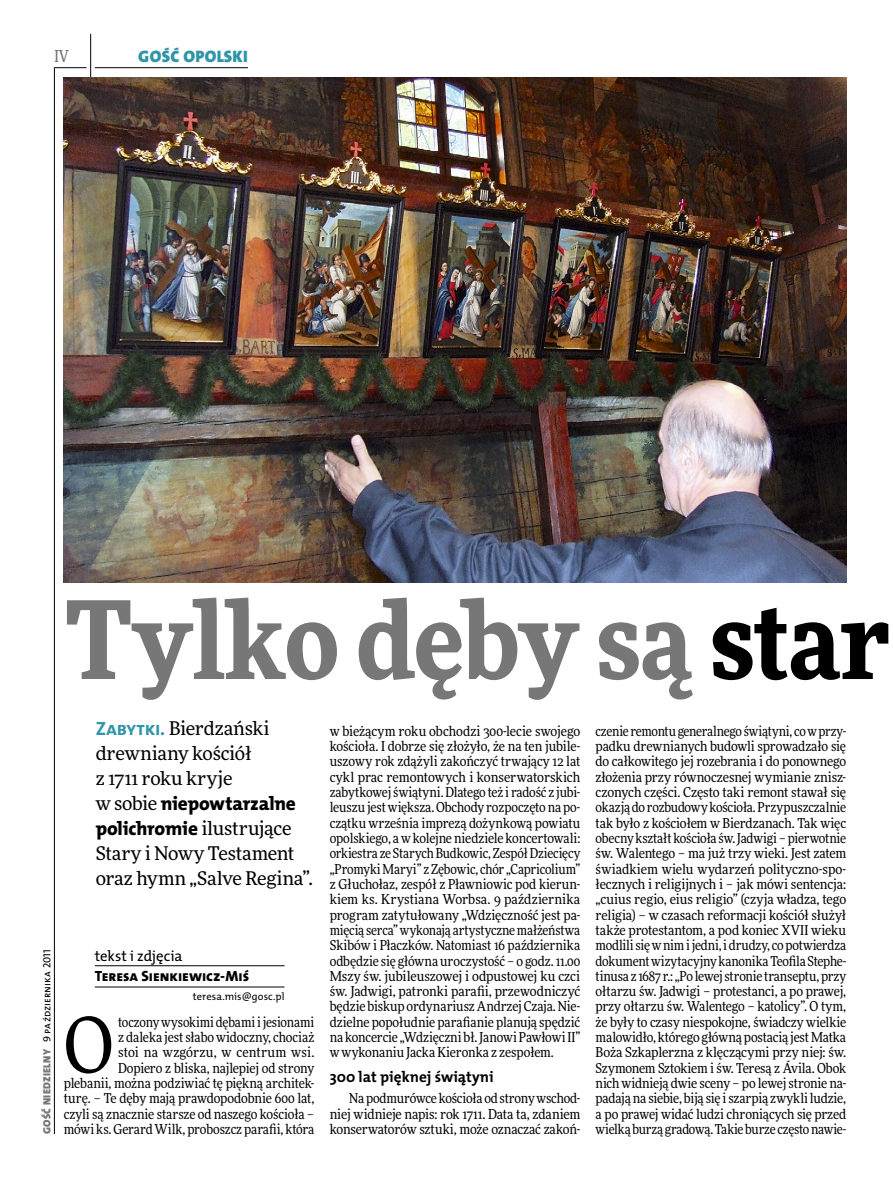
<style>
.page{position:relative;width:893px;height:1191px;background:#fff}
.page>*{position:absolute;margin:0;border:0;box-sizing:border-box;transform-origin:0 0}
.t1{font:900 108px "Freeday Narrow";letter-spacing:-.005em;color:#777778}
.t2{font:76.95px "Freeday Narrow News";color:#000}
.t3{font:19.35px/24.9px "The Mix HP8 Ex Bld";letter-spacing:-.01em;color:#000}
.t4{font:18.9px/24.9px "Freeday News";letter-spacing:-.01em;color:#000}
.t5{font:16.65px "The Mix HP9 Blk";letter-spacing:.02em;color:#2f95a8}
.t6{font:500 16.5px "Freeday Narrow";color:#777778;scale:.9 1}
.t7{font:15.3px "The Mix HP7 Bld";color:#000}
.t8{font:14.85px "The Mix HP8 Ex Bld";color:#000}
.t9{font:14.85px "The Mix HP5 Plain";letter-spacing:-.015em;color:#000}
.t10{font:13.65px/15.3px "Freeday Narrow News";letter-spacing:-.01em;color:#000;text-align:justify}
.t11{font:10.5px "The Mix HP5 Plain";letter-spacing:.015em;color:#000}
.s1{font-family:"The Mix HP9 Blk";color:#777778}
.s2{color:#000}
.s3{font-family:"The Mix HP7 Bld";font-size:19.35px;color:#2f95a8}
.s4{font-family:"Freeday News";font-size:18.9px}
</style>
<div class="page">
<hr style="left:54px;top:67px;width:1px;height:1067px;background:#000">
<hr style="left:90px;top:34px;width:1px;height:43px;background:#000">
<hr style="left:54px;top:67px;width:32px;height:1px;background:#000">
<hr style="left:95px;top:67px;width:153px;height:1px;background:#000">
<img style="left:64px;top:77px;width:782px;height:506px">
<hr style="left:95px;top:965px;width:190px;height:1px;background:#000">
<hr style="left:95px;top:986px;width:190px;height:1px;background:#000">
<p class="t6" style="left:54px;top:46px;width:17px">IV</p>
<p class="t5" style="left:138px;top:46px;width:111px">GOŚĆ OPOLSKI</p>
<p class="t11" style="left:40px;top:1134px;width:186px;rotate:-90deg"><span class="s1">GOŚĆ NIEDZIELNY</span> 9 października 2011</p>
<h1 class="t1" style="left:66px;top:569px;width:827px">Tylko dęby są <span class="s2">star</span></h1>
<h3 class="t4" style="left:96px;top:716px;width:175px"><span class="s3">Zabytki.</span> Bierdzański drewniany kościół<br>z 1711 roku kryje</h3>
<h3 class="t3" style="left:96px;top:791px;width:202px"><span class="s4">w sobie</span> niepowtarzalne polichromie <span class="s4">ilustrujące</span></h3>
<h3 class="t4" style="left:96px;top:840px;width:219px">Stary i Nowy Testament oraz hymn „Salve Regina”.</h3>
<p class="t10" style="left:330px;top:723px;width:252px">w bieżącym roku obchodzi 300-lecie swojego kościoła. I dobrze się złożyło, że na ten jubile&shy;uszowy rok zdążyli zakończyć trwający 12 lat cykl prac remontowych i konserwatorskich zabytkowej świątyni. Dlatego też i radość z jubi&shy;leuszu jest większa. Obchody rozpoczęto na po&shy;czątku września imprezą dożynkową powiatu opolskiego, a w kolejne niedziele koncertowali: orkiestra ze Starych Budkowic, Zespół Dziecięcy „Promyki Maryi” z Zębowic, chór „Capricolium” z Głuchołaz, zespół z Pławniowic pod kierun&shy;kiem ks. Krystiana Worbsa. 9 października program zatytułowany „Wdzięczność jest pa&shy;mięcią serca” wykonają artystyczne małżeństwa Skibów i Płaczków. Natomiast 16 października odbędzie się główna uroczystość – o godz. 11.00<br>Mszy św. jubileuszowej i odpustowej ku czci św. Jadwigi, patronki parafii, przewodniczyć będzie biskup ordynariusz Andrzej Czaja. Nie&shy;dzielne popołudnie parafianie planują spędzić na koncercie „Wdzięczni bł. Janowi Pawłowi II” w wykonaniu Jacka Kieronka z zespołem.</p>
<p class="t7" style="left:330px;top:1066px;width:165px">300 lat pięknej świątyni</p>
<p class="t10" style="left:330px;top:1090px;width:252px;text-indent:20px">Na podmurówce kościoła od strony wschod&shy;niej widnieje napis: rok 1711. Data ta, zdaniem konserwatorów sztuki, może oznaczać zakoń-</p>
<p class="t10" style="left:596px;top:723px;width:252px">czenie remontu generalnego świątyni, co w przy&shy;padku drewnianych budowli sprowadzało się do całkowitego jej rozebrania i do ponownego złożenia przy równoczesnej wymianie znisz&shy;czonych części. Często taki remont stawał się okazją do rozbudowy kościoła. Przypuszczalnie tak było z kościołem w Bierdzanach. Tak więc obecny kształt kościoła św. Jadwigi – pierwotnie św. Walentego – ma już trzy wieki. Jest zatem świadkiem wielu wydarzeń polityczno-spo&shy;łecznych i religijnych i – jak mówi sentencja: „cuius regio, eius religio” (czyja władza, tego religia) – w czasach reformacji kościół służył także protestantom, a pod koniec XVII wieku modlili się w nim i jedni, i drudzy, co potwierdza dokument wizytacyjny kanonika Teofila Stephe&shy;tinusa z 1687 r.: „Po lewej stronie transeptu, przy ołtarzu św. Jadwigi – protestanci, a po prawej, przy ołtarzu św. Walentego – katolicy”. O tym, że były to czasy niespokojne, świadczy wielkie malowidło, którego główną postacią jest Matka Boża Szkaplerzna z klęczącymi przy niej: św.<br>Szymonem Sztokiem i św. Teresą z Ávila. Obok nich widnieją dwie sceny – po lewej stronie na&shy;padają na siebie, biją się i szarpią zwykli ludzie, a po prawej widać ludzi chroniących się przed wielką burzą gradową. Takie burze często nawie-</p>
<p class="t9" style="left:95px;top:946px;width:89px">tekst i zdjęcia</p>
<p class="t8" style="left:95px;top:966px;width:156px">Teresa Sienkiewicz-Miś</p>
<p class="t11" style="left:193px;top:989px;width:93px">teresa.mis@gosc.pl</p>
<h2 class="t2" style="left:64px;top:998px;width:51px">O</h2>
<p class="t10" style="left:64px;top:1014px;width:252px;text-align:right">toczony wysokimi dębami i jesionami<br>z daleka jest słabo widoczny, chociaż<br>stoi na wzgórzu, w centrum wsi.<br>Dopiero z bliska, najlepiej od strony<br>plebanii, można podziwiać tę piękną architek&shy;turę. – Te dęby mają prawdopodobnie 600 lat, czyli są znacznie starsze od naszego kościoła – mówi ks. Gerard Wilk, proboszcz parafii, która</p>
</div>
